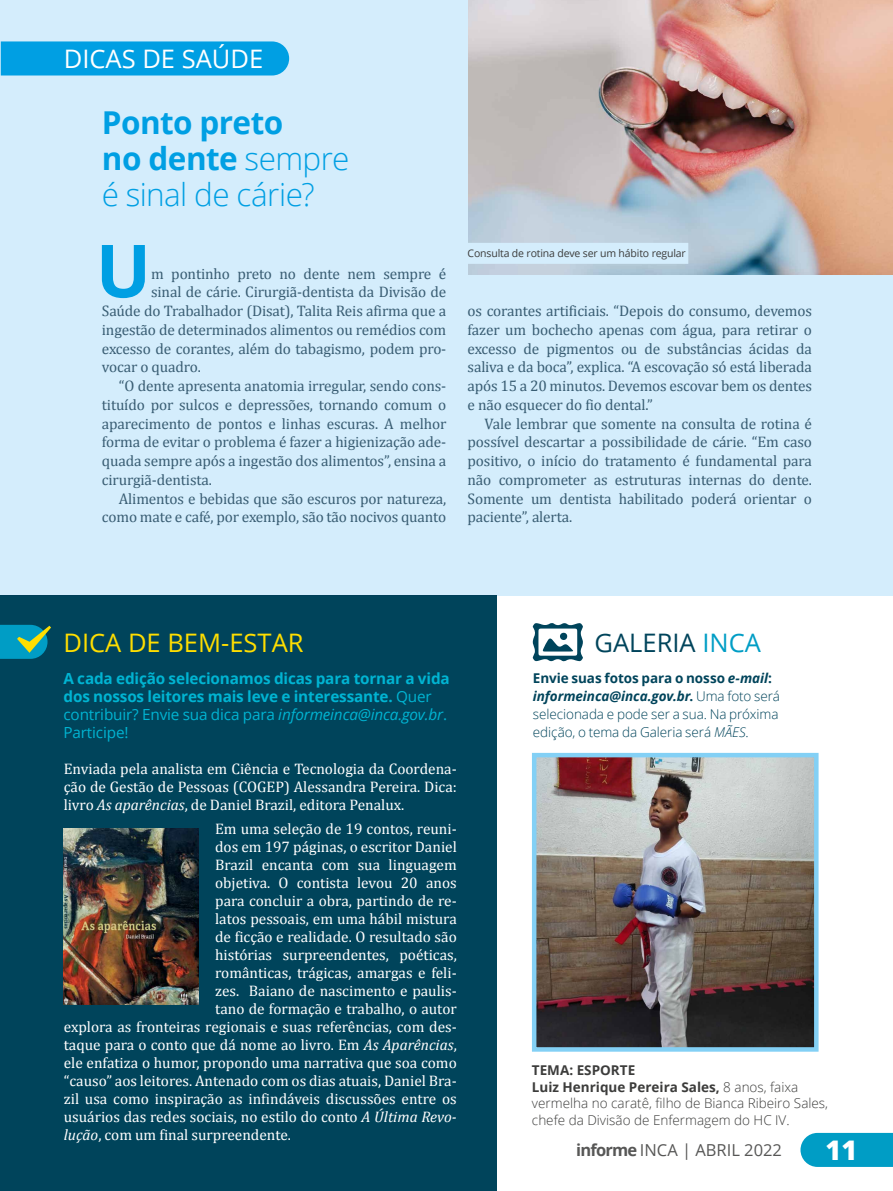
<style>
.page{position:relative;width:893px;height:1191px;background:#fff}
.page>*{position:absolute;margin:0;border:0;box-sizing:border-box;transform-origin:0 0}
.t1{font:700 73.35px "Open Sans";color:#009fe3}
.t2{font:300 31.5px/36px "Open Sans";letter-spacing:-.02em;color:#009fe3}
.t3{font:800 27px "Open Sans";color:#fff}
.t4{font:25.5px "Open Sans";color:#ffde00}
.t5{font:25.5px "Open Sans";color:#fff}
.t6{font:25.5px "Open Sans";color:#00445b}
.t7{font:16.5px "Open Sans";color:#575756}
.t8{font:15.3px/18.8px "Cambria";letter-spacing:-.01em;color:#395d73;text-align:justify}
.t9{font:15.3px/18px "Cambria";color:#fff;text-align:justify}
.t10{font:700 15.3px/18px "Open Sans";letter-spacing:-.01em;color:#00b4d2}
.t11{font:300 13.5px/18px "Open Sans";letter-spacing:-.005em;color:#00445b}
.t12{font:300 13.5px/16.5px "Open Sans";color:#3c3c3b}
.t13{font:10.5px "Open Sans";letter-spacing:-.015em;color:#3c3c3b}
.s1{font-weight:700}
.s2{color:#009dc5}
.s3{font-weight:700;font-style:italic}
.s4{font-style:italic}
.s5{font-weight:400}
.s6{font-weight:400;font-style:italic}
</style>
<div class="page">
<div style="left:0;top:0;width:893px;height:596px;background:#d4edfc"></div>
<div style="left:1px;top:41px;width:288px;height:34px;background:#009fe3"></div>
<div style="left:0;top:595px;width:496px;height:596px;background:#00445b"></div>
<img style="left:537px;top:758px;width:277px;height:288px">
<div style="left:532px;top:753px;width:287px;height:298px;border:4px solid #83d0f5"></div>
<svg style="left:0;top:625px;width:51px;height:34px;background:#229a9c"></svg>
<svg style="left:533px;top:623px;width:50px;height:39px"></svg>
<div style="left:560px;top:633px;width:7px;height:7px;background:#00445b;border-radius:50%"></div>
<img style="left:468px;top:0;width:425px;height:274px">
<img style="left:64px;top:828px;width:134px;height:177px">
<div style="left:468px;top:243px;width:220px;height:21px;background:#d4edfc"></div>
<svg style="left:800px;top:1132px;width:93px;height:34px;background:#11a3c8"></svg>
<h3 class="t5" style="left:64px;top:42px;width:201px">DICAS DE SAÚDE</h3>
<h2 class="t2" style="left:102px;top:104px;width:249px"><span class="s1">Ponto preto<br>no dente</span> sempre é sinal de cárie?</h2>
<h1 class="t1" style="left:96px;top:219px;width:57px">U</h1>
<p class="t8" style="left:151px;top:264px;width:297px">m pontinho preto no dente nem sempre é</p>
<p class="t8" style="left:151px;top:283px;width:297px">sinal de cárie. Cirurgiã-dentista da Divisão de</p>
<p class="t8" style="left:102px;top:301px;width:346px">Saúde do Trabalhador (Disat), Talita Reis afirma que a</p>
<p class="t8" style="left:102px;top:320px;width:346px">ingestão de determinados alimentos ou remédios com</p>
<p class="t8" style="left:102px;top:339px;width:346px">excesso de corantes, além do tabagismo, podem pro-</p>
<p class="t8" style="left:102px;top:358px;width:100px">vocar o quadro.</p>
<p class="t8" style="left:119px;top:377px;width:329px">“O dente apresenta anatomia irregular, sendo cons-</p>
<p class="t8" style="left:102px;top:395px;width:346px">tituído por sulcos e depressões, tornando comum o</p>
<p class="t8" style="left:102px;top:414px;width:346px">aparecimento de pontos e linhas escuras. A melhor</p>
<p class="t8" style="left:102px;top:433px;width:346px">forma de evitar o problema é fazer a higienização ade-</p>
<p class="t8" style="left:102px;top:452px;width:346px">quada sempre após a ingestão dos alimentos”, ensina a</p>
<p class="t8" style="left:102px;top:470px;width:112px">cirurgiã-dentista.</p>
<p class="t8" style="left:119px;top:489px;width:329px">Alimentos e bebidas que são escuros por natureza,</p>
<p class="t8" style="left:102px;top:508px;width:346px">como mate e café, por exemplo, são tão nocivos quanto</p>
<p class="t13" style="left:468px;top:246px;width:220px">Consulta de rotina deve ser um hábito regular</p>
<p class="t8" style="left:468px;top:301px;width:346px">os corantes artificiais. “Depois do consumo, devemos fazer um bochecho apenas com água, para retirar o excesso de pigmentos ou de substâncias ácidas da saliva e da boca”, explica. “A escovação só está liberada após 15 a 20 minutos. Devemos escovar bem os dentes e não esquecer do fio dental.”</p>
<p class="t8" style="left:468px;top:414px;width:346px;text-indent:17px">Vale lembrar que somente na consulta de rotina é possível descartar a possibilidade de cárie. “Em caso positivo, o início do tratamento é fundamental para não comprometer as estruturas internas do dente.<br>Somente um dentista habilitado poderá orientar o paciente”, alerta.</p>
<h3 class="t4" style="left:63px;top:625px;width:242px">DICA DE BEM-ESTAR</h3>
<h3 class="t6" style="left:595px;top:625px;width:168px">GALERIA <span class="s2">INCA</span></h3>
<p class="t11" style="left:533px;top:668px;width:249px"><span class="s1">Envie suas fotos para o nosso</span> <span class="s3">e-mail</span><span class="s1">: </span><span class="s3">informeinca@inca.gov.br</span><span class="s1">.</span> Uma foto será selecionada e pode ser a sua. Na próxima edição, o tema da Galeria será <span class="s4">MÃES</span>.</p>
<p class="t10" style="left:63px;top:669px;width:388px">A cada edição selecionamos dicas para tornar a vida dos nossos leitores mais leve e interessante. <span class="s5">Quer contribuir? Envie sua dica para</span> <span class="s6">informeinca@inca.gov.br</span><span class="s5">.<br>Participe!</span></p>
<p class="t9" style="left:64px;top:759px;width:395px">Enviada pela analista em Ciência e Tecnologia da Coordena&shy;ção de Gestão de Pessoas (COGEP) Alessandra Pereira. Dica: livro <span class="s4">As aparências</span>, de Daniel Brazil, editora Penalux.</p>
<p class="t9" style="left:215px;top:820px;width:243px">Em uma seleção de 19 contos, reuni-</p>
<p class="t9" style="left:215px;top:838px;width:243px">dos em 197 páginas, o escritor Daniel</p>
<p class="t9" style="left:215px;top:856px;width:243px">Brazil encanta com sua linguagem</p>
<p class="t9" style="left:215px;top:874px;width:243px">objetiva. O contista levou 20 anos</p>
<p class="t9" style="left:215px;top:892px;width:243px">para concluir a obra, partindo de re-</p>
<p class="t9" style="left:215px;top:910px;width:243px">latos pessoais, em uma hábil mistura</p>
<p class="t9" style="left:215px;top:928px;width:243px">de ficção e realidade. O resultado são</p>
<p class="t9" style="left:215px;top:946px;width:243px">histórias surpreendentes, poéticas,</p>
<p class="t9" style="left:215px;top:964px;width:243px">românticas, trágicas, amargas e feli-</p>
<p class="t9" style="left:215px;top:982px;width:243px">zes. Baiano de nascimento e paulis-</p>
<p class="t9" style="left:215px;top:1000px;width:243px">tano de formação e trabalho, o autor</p>
<p class="t9" style="left:64px;top:1018px;width:395px">explora as fronteiras regionais e suas referências, com des-</p>
<p class="t9" style="left:64px;top:1036px;width:394px">taque para o conto que dá nome ao livro. Em <span class="s4">As Aparências</span>,</p>
<p class="t9" style="left:64px;top:1054px;width:394px">ele enfatiza o humor, propondo uma narrativa que soa como</p>
<p class="t9" style="left:64px;top:1072px;width:394px">“causo” aos leitores. Antenado com os dias atuais, Daniel Bra-</p>
<p class="t9" style="left:64px;top:1090px;width:395px">zil usa como inspiração as infindáveis discussões entre os</p>
<p class="t9" style="left:64px;top:1108px;width:395px">usuários das redes sociais, no estilo do conto <span class="s4">A Última Revo-</span></p>
<p class="t9" style="left:64px;top:1126px;width:229px"><span class="s4">lução</span>, com um final surpreendente.</p>
<p class="t12" style="left:532px;top:1061px;width:298px"><span class="s1">TEMA: ESPORTE<br>Luiz Henrique Pereira Sales,</span> 8 anos, faixa vermelha no caratê, filho de Bianca Ribeiro Sales, chefe da Divisão de Enfermagem do HC IV.</p>
<p class="t7" style="left:576px;top:1138px;width:207px"><span class="s1">informe</span> INCA | ABRIL 2022</p>
<h3 class="t3" style="left:825px;top:1129px;width:33px">11</h3>
</div>
